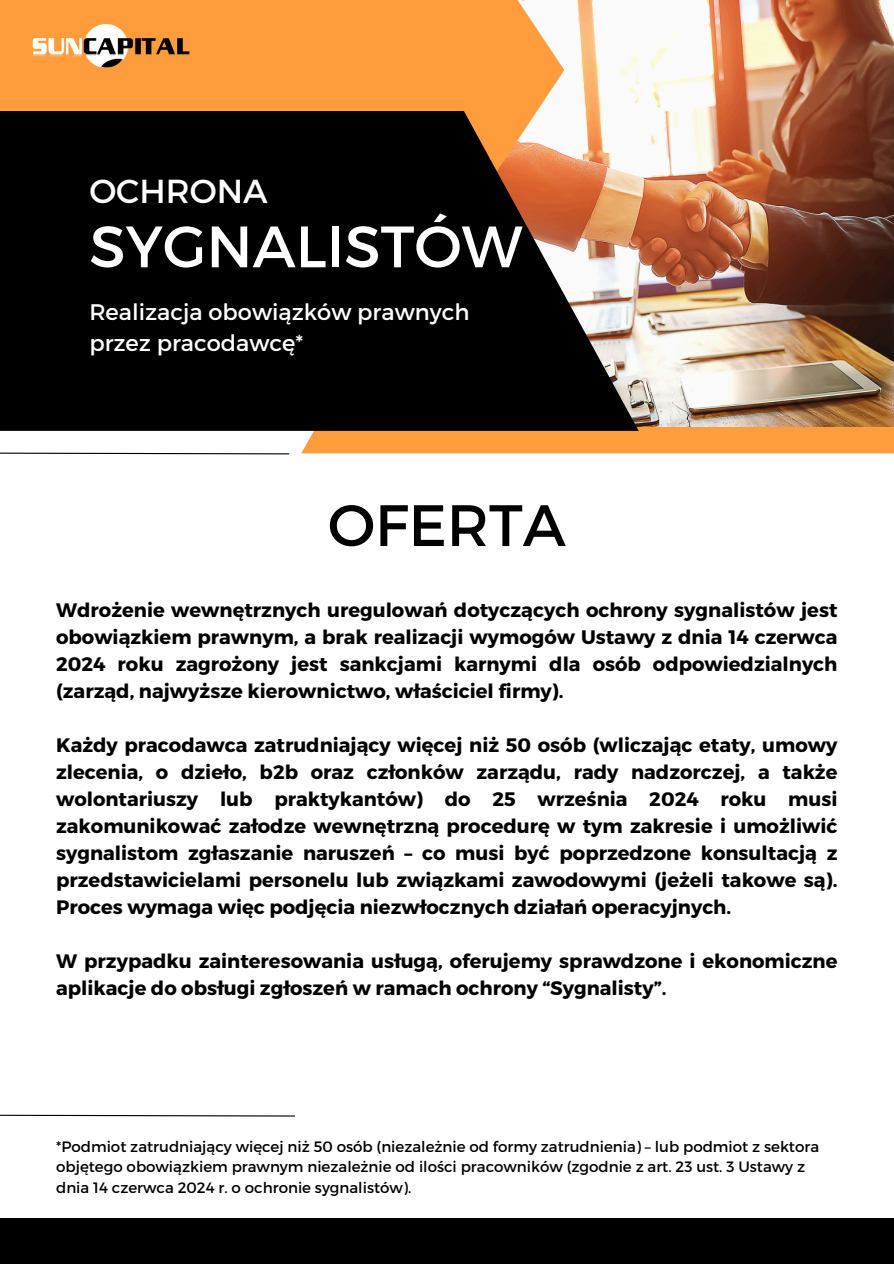
<style>
.page{position:relative;width:894px;height:1264px;background:#fff}
.page>*{position:absolute;margin:0;border:0;box-sizing:border-box;transform-origin:0 0}
.t1{font:58.2px "Montserrat";color:#fff}
.t2{font:58.2px "Montserrat";color:#000}
.t3{font:33.3px "Montserrat";color:#fff}
.t4{font:22.5px/31.5px "Montserrat";color:#fff}
.t5{font:700 19.5px/27px "Montserrat";color:#000;text-align:justify}
.t6{font:15px/20.2px "Montserrat";color:#000}
</style>
<div class="page">
<div style="left:301px;top:426px;width:592px;height:27px;background:#ff9d3c"></div>
<img style="left:563px;top:0;width:330px;height:426px">
<div style="left:0;top:0;width:563px;height:324px;background:#ff9d3c"></div>
<svg style="left:0;top:111px;width:638px;height:320px;background:#1f1814"></svg>
<div style="left:0;top:1217px;width:893px;height:46px;background:#000"></div>
<svg style="left:0;top:452px;width:290px;height:3px"></svg>
<img style="left:32px;top:23px;width:158px;height:45px">
<svg style="left:0;top:1114px;width:295px;height:3px"></svg>
<h2 class="t3" style="left:89px;top:170px;width:180px">OCHRONA</h2>
<h1 class="t1" style="left:89px;top:209px;width:434px">SYGNALISTÓW</h1>
<h3 class="t4" style="left:89px;top:295px;width:381px">Realizacja obowiązków prawnych przez pracodawcę*</h3>
<h4 class="t2" style="left:328px;top:487px;width:239px">OFERTA</h4>
<h1 class="t5" style="left:56px;top:595px;width:782px">Wdrożenie wewnętrznych uregulowań dotyczących ochrony sygnalistów jest obowiązkiem prawnym, a brak realizacji wymogów Ustawy z dnia 14 czerwca 2024 roku zagrożony jest sankcjami karnymi dla osób odpowiedzialnych (zarząd, najwyższe kierownictwo, właściciel firmy).</h1>
<h4 class="t5" style="left:56px;top:730px;width:782px">Każdy pracodawca zatrudniający więcej niż 50 osób (wliczając etaty, umowy zlecenia, o dzieło, b2b oraz członków zarządu, rady nadzorczej, a także wolontariuszy lub praktykantów) do 25 września 2024 roku musi zakomunikować załodze wewnętrzną procedurę w tym zakresie i umożliwić sygnalistom zgłaszanie naruszeń – co musi być poprzedzone konsultacją z przedstawicielami personelu lub związkami zawodowymi (jeżeli takowe są).<br>Proces wymaga więc podjęcia niezwłocznych działań operacyjnych.</h4>
<h4 class="t5" style="left:56px;top:946px;width:782px">W przypadku zainteresowania usługą, oferujemy sprawdzone i ekonomiczne aplikacje do obsługi zgłoszeń w ramach ochrony “Sygnalisty”.</h4>
<p class="t6" style="left:56px;top:1135px;width:764px">*Podmiot zatrudniający więcej niż 50 osób (niezależnie od formy zatrudnienia) – lub podmiot z sektora objętego obowiązkiem prawnym niezależnie od ilości pracowników (zgodnie z art. 23 ust. 3 Ustawy z dnia 14 czerwca 2024 r. o ochronie sygnalistów).</p>
</div>
